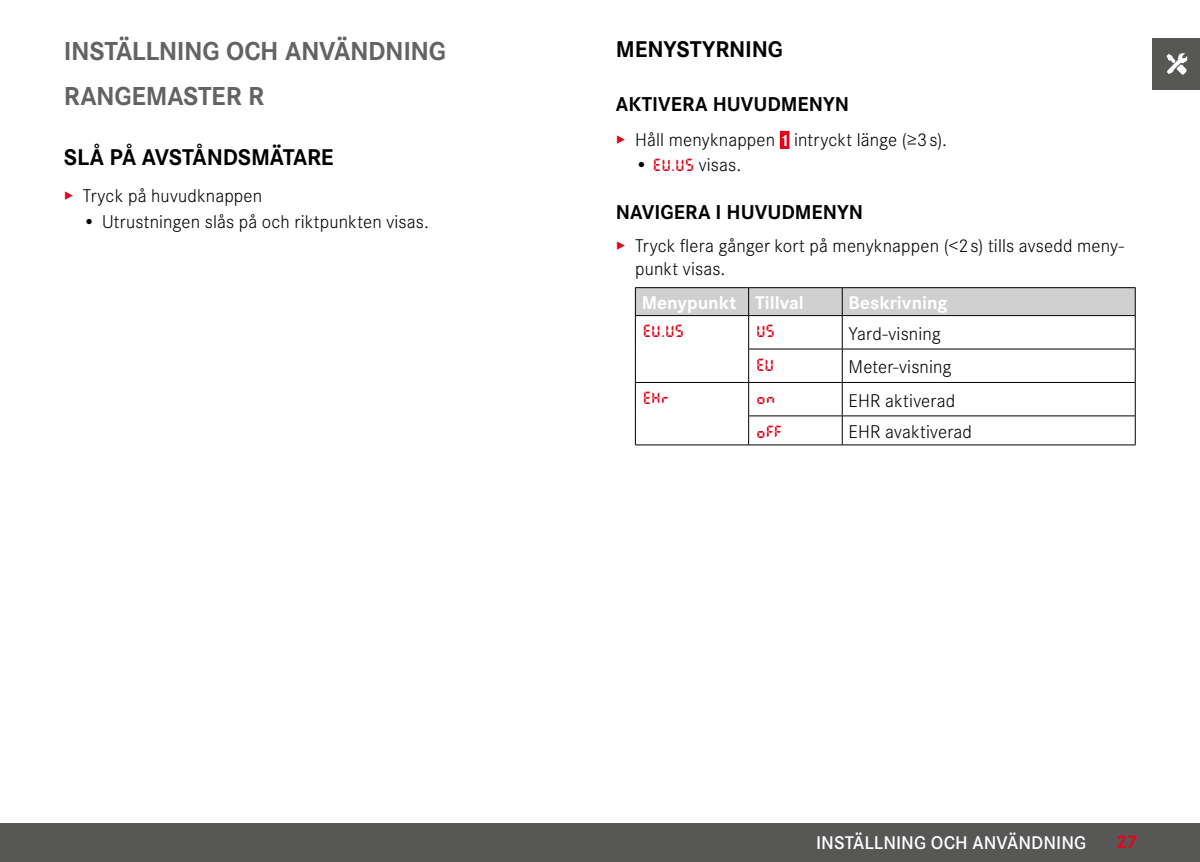
<style>
.page{position:relative;width:1200px;height:862px;background:#fff}
.page>*{position:absolute;margin:0;border:0;box-sizing:border-box;transform-origin:0 0}
.Heading____Chapter{font:700 27px "Corporate S";letter-spacing:-.015em;color:#646363}
.Heading____Heading_01{font:700 23.62px "Corporate S";letter-spacing:-.01em;color:#000}
.Heading____Heading_02_blind{font:700 20.7px "Corporate S";color:#000}
.Text____Body_Text{font:300 19.12px/22.3px "Corporate S";letter-spacing:.005em;color:#000}
.Text____Body_Text-2{font:700 19.12px "Corporate S";color:#fff}
.t1{font:600 19.12px "Corporate S";letter-spacing:.005em;color:#fff}
.t2{font:700 19.12px "Corporate S";color:#e3051b}
.Text____Body_Text-3{font:18px "Digital Dismay";letter-spacing:.085em;color:#e3051b}
.s1{color:#e3051b}
.s2{font-weight:700;font-size:16.88px;color:#fff}
.s3{font-family:"Digital Dismay";font-weight:400;font-size:18px;color:#e3051b}
</style>
<div class="page">
<div style="left:1151px;top:38px;width:48px;height:51px;background:#575756"></div>
<img style="left:1166px;top:53px;width:22px;height:21px">
<div style="left:0;top:823px;width:1199px;height:38px;background:#575756"></div>
<div style="left:779px;top:131px;width:10px;height:18px;background:#e3051b"></div>
<svg style="left:635px;top:287px;width:500px;height:28px;background:#c7c7c7"></svg>
<hr style="left:635px;top:315px;width:113px;height:1px;background:#000">
<hr style="left:635px;top:316px;width:1px;height:33px;background:#000">
<hr style="left:635px;top:349px;width:1px;height:33px;background:#000">
<hr style="left:748px;top:315px;width:94px;height:1px;background:#000">
<hr style="left:748px;top:316px;width:1px;height:32px;background:#000">
<hr style="left:842px;top:315px;width:293px;height:1px;background:#000">
<hr style="left:841px;top:316px;width:1px;height:32px;background:#000">
<hr style="left:1134px;top:316px;width:1px;height:32px;background:#000">
<hr style="left:748px;top:348px;width:94px;height:1px;background:#000">
<hr style="left:748px;top:349px;width:1px;height:33px;background:#000">
<hr style="left:842px;top:348px;width:293px;height:1px;background:#000">
<hr style="left:841px;top:349px;width:1px;height:33px;background:#000">
<hr style="left:1134px;top:349px;width:1px;height:33px;background:#000">
<hr style="left:635px;top:382px;width:113px;height:1px;background:#000">
<hr style="left:635px;top:382px;width:1px;height:33px;background:#000">
<svg style="left:635px;top:415px;width:1px;height:29px"></svg>
<hr style="left:635px;top:444px;width:113px;height:1px;background:#000">
<hr style="left:748px;top:382px;width:94px;height:1px;background:#000">
<hr style="left:748px;top:382px;width:1px;height:33px;background:#000">
<hr style="left:842px;top:382px;width:293px;height:1px;background:#000">
<hr style="left:841px;top:382px;width:1px;height:33px;background:#000">
<hr style="left:1134px;top:382px;width:1px;height:33px;background:#000">
<hr style="left:748px;top:415px;width:94px;height:1px;background:#000">
<svg style="left:748px;top:416px;width:1px;height:28px"></svg>
<hr style="left:842px;top:415px;width:293px;height:1px;background:#000">
<svg style="left:841px;top:416px;width:1px;height:28px"></svg>
<svg style="left:1134px;top:416px;width:1px;height:28px"></svg>
<hr style="left:748px;top:444px;width:94px;height:1px;background:#000">
<hr style="left:842px;top:444px;width:293px;height:1px;background:#000">
<p class="Heading____Chapter" style="left:64px;top:29px;width:384px">INSTÄLLNING OCH ANVÄNDNING</p>
<p class="Heading____Chapter" style="left:64px;top:75px;width:202px">RANGEMASTER R</p>
<p class="Heading____Heading_01" style="left:64px;top:139px;width:271px">SLÅ PÅ AVSTÅNDSMÄTARE</p>
<p class="Text____Body_Text" style="left:64px;top:183px;width:200px"><span class="s1">▸</span> Tryck på huvudknappen</p>
<p class="Text____Body_Text" style="left:83px;top:209px;width:347px">• Utrustningen slås på och riktpunkten visas.</p>
<p class="Heading____Heading_01" style="left:615px;top:30px;width:168px">MENYSTYRNING</p>
<p class="Heading____Heading_02_blind" style="left:615px;top:87px;width:235px">AKTIVERA HUVUDMENYN</p>
<p class="Text____Body_Text" style="left:615px;top:127px;width:332px"><span class="s1">▸</span> Håll menyknappen <span class="s2">1</span> intryckt länge (≥3s).</p>
<p class="Text____Body_Text" style="left:635px;top:152px;width:108px">• <span class="s3">EU.US</span> visas.</p>
<p class="Heading____Heading_02_blind" style="left:615px;top:195px;width:249px">NAVIGERA I HUVUDMENYN</p>
<p class="Text____Body_Text" style="left:635px;top:233px;width:490px;text-indent:-19px"><span class="s1">▸</span> Tryck flera gånger kort på menyknappen (&lt;2s) tills avsedd meny&shy;punkt visas.</p>
<p class="Text____Body_Text-2" style="left:641px;top:287px;width:96px">Menypunkt</p>
<p class="Text____Body_Text-2" style="left:754px;top:287px;width:50px">Tillval</p>
<p class="Text____Body_Text-2" style="left:848px;top:287px;width:100px">Beskrivning</p>
<p class="Text____Body_Text-3" style="left:644px;top:322px;width:41px">EU.US</p>
<p class="Text____Body_Text-3" style="left:757px;top:322px;width:19px">US</p>
<p class="Text____Body_Text" style="left:848px;top:321px;width:94px">Yard-visning</p>
<p class="Text____Body_Text-3" style="left:757px;top:355px;width:18px">EU</p>
<p class="Text____Body_Text" style="left:848px;top:354px;width:104px">Meter-visning</p>
<p class="Text____Body_Text-3" style="left:644px;top:389px;width:28px">EHR</p>
<p class="Text____Body_Text-3" style="left:757px;top:389px;width:19px">ON</p>
<p class="Text____Body_Text" style="left:848px;top:388px;width:108px">EHR aktiverad</p>
<p class="Text____Body_Text-3" style="left:757px;top:422px;width:27px">OFF</p>
<p class="Text____Body_Text" style="left:848px;top:419px;width:125px">EHR avaktiverad</p>
<p class="t1" style="left:815px;top:827px;width:272px">INSTÄLLNING OCH ANVÄNDNING</p>
<p class="t2" style="left:1115px;top:826px;width:23px">27</p>
</div>
